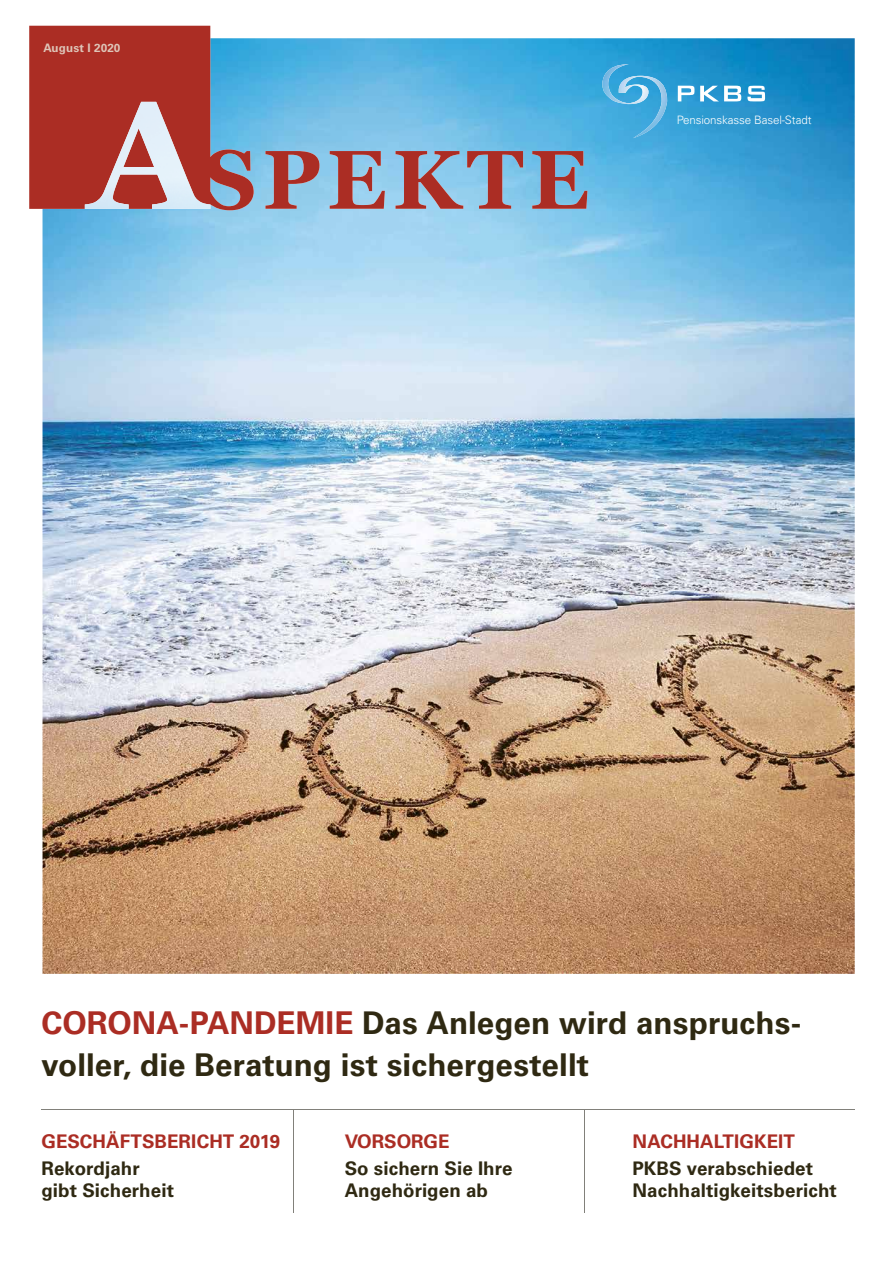
<style>
.page{position:relative;width:893px;height:1263px;background:#fff}
.page>*{position:absolute;margin:0;border:0;box-sizing:border-box;transform-origin:0 0}
.t1{font:700 31.35px/42px "Univers LT Std";color:#2f2912}
.t2{font:700 18.75px/22.5px "Univers LT Std";letter-spacing:.005em;color:#2f2912}
.t3{font:700 18.75px "Univers LT Std";color:#ab2d24}
.t4{font:700 11.7px "Univers LT Std";letter-spacing:.01em;color:#dec5b8}
.t5{font:300 11.55px "Univers LT Std";letter-spacing:-.01em;color:#fff}
.s1{color:#ab2d24}
</style>
<div class="page">
<img style="left:43px;top:38px;width:812px;height:936px">
<hr style="left:294px;top:1109px;width:1px;height:104px;background:#81807a">
<hr style="left:41px;top:1109px;width:814px;height:1px;background:#81807a">
<hr style="left:584px;top:1109px;width:1px;height:104px;background:#81807a">
<svg style="left:29px;top:26px;width:558px;height:184px"></svg>
<img style="left:85px;top:102px;width:28px;height:107px">
<svg style="left:113px;top:102px;width:97px;height:107px"></svg>
<div style="left:44px;top:44px;width:76px;height:11px;background:#ab2d24"></div>
<svg style="left:678px;top:86px;width:16px;height:15px"></svg>
<svg style="left:700px;top:86px;width:41px;height:15px"></svg>
<svg style="left:747px;top:86px;width:18px;height:16px"></svg>
<img style="left:602px;top:64px;width:65px;height:74px">
<p class="t4" style="left:44px;top:41px;width:78px">August I 2020</p>
<p class="t5" style="left:677px;top:113px;width:136px">Pensionskasse Basel-Stadt</p>
<h1 class="t1" style="left:41px;top:1002px;width:761px"><span class="s1">CORONA-PANDEMIE</span> Das Anlegen wird anspruchs&shy;voller, die Beratung ist sichergestellt</h1>
<p class="t3" style="left:41px;top:1130px;width:240px">GESCHÄFTSBERICHT 2019</p>
<p class="t2" style="left:41px;top:1157px;width:134px">Rekordjahr gibt Sicherheit</p>
<p class="t3" style="left:345px;top:1130px;width:106px">VORSORGE</p>
<p class="t2" style="left:345px;top:1157px;width:169px">So sichern Sie Ihre<br>Angehörigen ab</p>
<p class="t3" style="left:633px;top:1130px;width:164px">NACHHALTIGKEIT</p>
<p class="t2" style="left:633px;top:1157px;width:206px">PKBS verabschiedet<br>Nachhaltigkeitsbericht</p>
</div>
